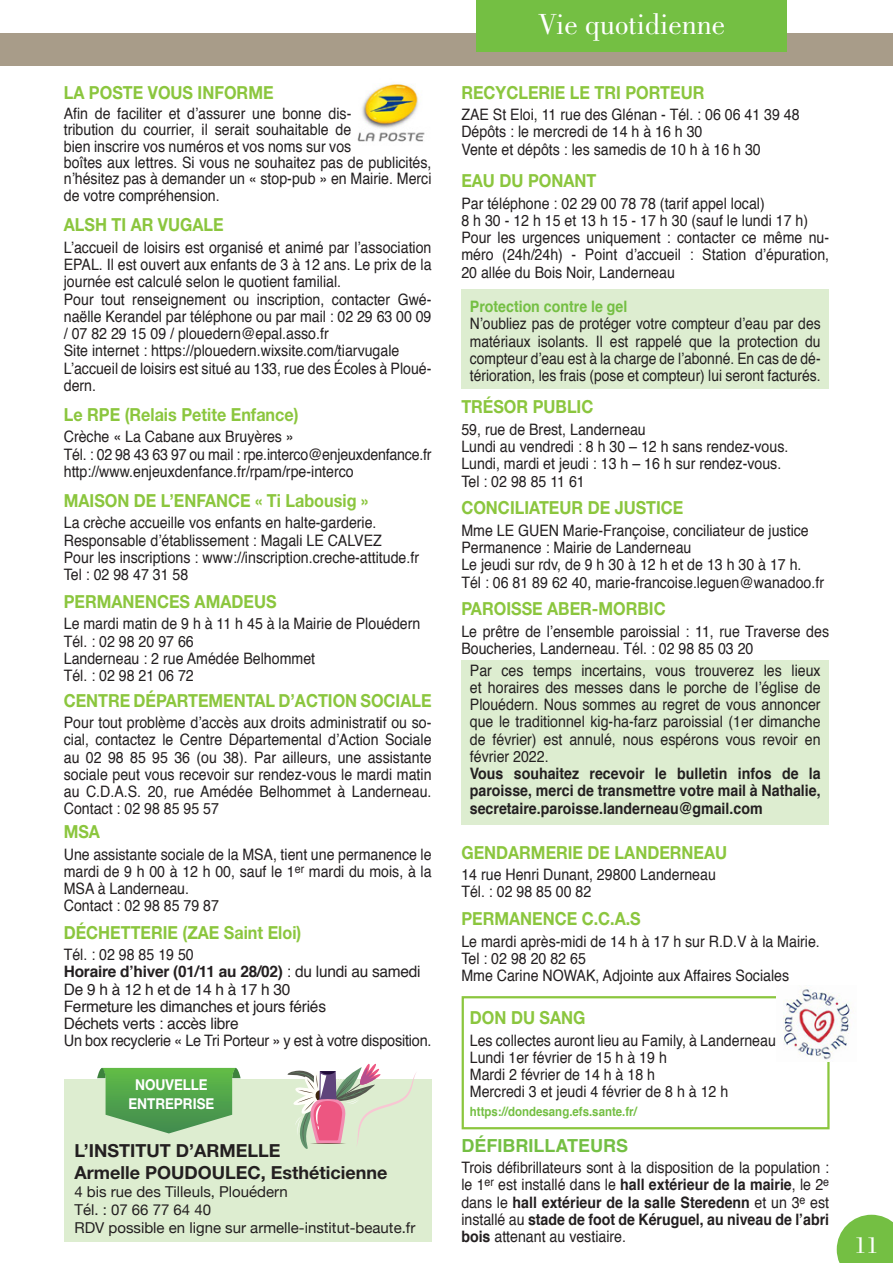
<style>
.page{position:relative;width:893px;height:1263px;background:#fff}
.page>*{position:absolute;margin:0;border:0;box-sizing:border-box;transform-origin:0 0}
.t1{font:30px "Bodoni";color:#fff}
.t2{font:24px "Bodoni";color:#fff}
.t3{font:700 18px "Helvetica Neue";color:#8bc63e;scale:.9 1}
.t4{font:700 18px/21.6px "Helvetica Neue";color:#231f20}
.t5{font:700 18px "Helvetica";color:#74bf43}
.t6{font:15.75px/17.2px "Helvetica";color:#231f20;scale:.9 1}
.t7{font:15.75px/17.2px "Helvetica";color:#231f20;text-align:justify;scale:.88 1}
.t8{font:700 15.75px/17.2px "Helvetica";color:#231f20;text-align:justify;scale:.9 1}
.t9{font:700 15.75px "Helvetica";color:#74bf43;scale:.9 1}
.t10{font:15px/18px "Helvetica Neue";color:#231f20}
.t11{font:700 15px/19.2px "Helvetica Neue";color:#fff;text-align:center;scale:.9 1}
.t12{font:700 12.75px "Helvetica";color:#74bf43;scale:.9 1}
.s1{font-weight:700}
</style>
<div class="page">
<div style="left:461px;top:289px;width:368px;height:100px;background:#ddedd0"></div>
<div style="left:461px;top:660px;width:368px;height:165px;background:#ddedd0"></div>
<div style="left:64px;top:1079px;width:368px;height:163px;background:#ddedd0"></div>
<div style="left:0;top:34px;width:893px;height:32px;background:#a89c89"></div>
<div style="left:476px;top:0;width:311px;height:51px;background:#74bf43"></div>
<svg style="left:837px;top:1215px;width:56px;height:48px"></svg>
<div style="left:462px;top:996px;width:368px;height:133px;border:2px solid #8bc63e"></div>
<img style="left:777px;top:989px;width:77px;height:72px">
<img style="left:357px;top:83px;width:68px;height:59px">
<svg style="left:97px;top:1068px;width:144px;height:65px"></svg>
<svg style="left:287px;top:1063px;width:129px;height:86px"></svg>
<p class="t3" style="left:64px;top:81px;width:235px">LA POSTE VOUS INFORME</p>
<p class="t6" style="left:64px;top:106px;width:410px;line-height:16.4px">Afin de faciliter et d’assurer une bonne dis-<br>tribution du courrier, il serait souhaitable de<br>bien inscrire vos numéros et vos noms sur vos<br>boîtes aux lettres. Si vous ne souhaitez pas de publicités, n’hésitez pas à demander un « stop-pub » en Mairie. Merci de votre compréhension.</p>
<p class="t3" style="left:64px;top:214px;width:179px">ALSH TI AR VUGALE</p>
<p class="t6" style="left:64px;top:239px;width:410px">L’accueil de loisirs est organisé et animé par l’association EPAL. Il est ouvert aux enfants de 3 à 12 ans. Le prix de la journée est calculé selon le quotient familial.<br>Pour tout renseignement ou inscription, contacter Gwé&shy;naëlle Kerandel par téléphone ou par mail : 02 29 63 00 09 / 07 82 29 15 09 / plouedern@epal.asso.fr<br>Site internet : https://plouedern.wixsite.com/tiarvugale L’accueil de loisirs est situé au 133, rue des Écoles à Ploué&shy;dern.</p>
<p class="t3" style="left:64px;top:403px;width:262px">Le RPE (Relais Petite Enfance)</p>
<p class="t6" style="left:64px;top:429px;width:410px">Crèche « La Cabane aux Bruyères »<br>Tél. : 02 98 43 63 97 ou mail : rpe.interco@enjeuxdenfance.fr http://www.enjeuxdenfance.fr/rpam/rpe-interco</p>
<p class="t3" style="left:64px;top:489px;width:340px">MAISON DE L’ENFANCE « Ti Labousig »</p>
<p class="t6" style="left:64px;top:515px;width:396px">La crèche accueille vos enfants en halte-garderie.<br>Responsable d’établissement : Magali LE CALVEZ<br>Pour les inscriptions : www://inscription.creche-attitude.fr Tel : 02 98 47 31 58</p>
<p class="t3" style="left:64px;top:590px;width:238px">PERMANENCES AMADEUS</p>
<p class="t6" style="left:64px;top:616px;width:398px">Le mardi matin de 9 h à 11 h 45 à la Mairie de Plouédern<br>Tél. : 02 98 20 97 66<br>Landerneau : 2 rue Amédée Belhommet<br>Tél. : 02 98 21 06 72</p>
<p class="t3" style="left:64px;top:689px;width:410px">CENTRE DÉPARTEMENTAL D’ACTION SOCIALE</p>
<p class="t6" style="left:64px;top:714px;width:410px;text-align:justify">Pour tout problème d’accès aux droits administratif ou so&shy;cial, contactez le Centre Départemental d’Action Sociale au 02 98 85 95 36 (ou 38). Par ailleurs, une assistante sociale peut vous recevoir sur rendez-vous le mardi matin au C.D.A.S. 20, rue Amédée Belhommet à Landerneau.<br>Contact : 02 98 85 95 57</p>
<p class="t3" style="left:64px;top:820px;width:42px">MSA</p>
<p class="t6" style="left:64px;top:846px;width:410px">Une assistante sociale de la MSA, tient une permanence le mardi de 9 h 00 à 12 h 00, sauf le 1<sup>er</sup> mardi du mois, à la MSA à Landerneau.<br>Contact : 02 98 85 79 87</p>
<p class="t3" style="left:64px;top:921px;width:265px">DÉCHETTERIE (ZAE Saint Eloi)</p>
<p class="t6" style="left:64px;top:946px;width:410px">Tél. : 02 98 85 19 50<br><span class="s1">Horaire d’hiver (01/11 au 28/02)</span> : du lundi au samedi De 9 h à 12 h et de 14 h à 17 h 30<br>Fermeture les dimanches et jours fériés<br>Déchets verts : accès libre<br>Un box recyclerie « Le Tri Porteur » y est à votre disposition.</p>
<p class="t11" style="left:128px;top:1074px;width:97px">NOUVELLE<br>ENTREPRISE</p>
<p class="t4" style="left:74px;top:1140px;width:314px">L’INSTITUT D’ARMELLE<br>Armelle POUDOULEC, Esthéticienne</p>
<p class="t10" style="left:74px;top:1183px;width:342px">4 bis rue des Tilleuls, Plouédern<br>Tél. : 07 66 77 64 40<br>RDV possible en ligne sur armelle-institut-beaute.fr</p>
<h1 class="t1" style="left:538px;top:7px;width:189px">Vie quotidienne</h1>
<p class="t3" style="left:461px;top:81px;width:271px">RECYCLERIE LE TRI PORTEUR</p>
<p class="t6" style="left:461px;top:107px;width:377px">ZAE St Eloi, 11 rue des Glénan - Tél. : 06 06 41 39 48<br>Dépôts : le mercredi de 14 h à 16 h 30<br>Vente et dépôts : les samedis de 10 h à 16 h 30</p>
<p class="t3" style="left:461px;top:169px;width:152px">EAU DU PONANT</p>
<p class="t6" style="left:461px;top:195px;width:410px">Par téléphone : 02 29 00 78 78 (tarif appel local)<br>8 h 30 - 12 h 15 et 13 h 15 - 17 h 30 (sauf le lundi 17 h)<br>Pour les urgences uniquement : contacter ce même nu&shy;méro (24h/24h) - Point d’accueil : Station d’épuration, 20 allée du Bois Noir, Landerneau</p>
<p class="t9" style="left:470px;top:294px;width:177px">Protection contre le gel</p>
<p class="t7" style="left:470px;top:316px;width:400px">N’oubliez pas de protéger votre compteur d’eau par des matériaux isolants. Il est rappelé que la protection du compteur d’eau est à la charge de l’abonné. En cas de dé&shy;térioration, les frais (pose et compteur) lui seront facturés.</p>
<p class="t3" style="left:461px;top:396px;width:148px">TRÉSOR PUBLIC</p>
<p class="t6" style="left:461px;top:421px;width:365px">59, rue de Brest, Landerneau<br>Lundi au vendredi : 8 h 30 – 12 h sans rendez-vous.<br>Lundi, mardi et jeudi : 13 h – 16 h sur rendez-vous.<br>Tel : 02 98 85 11 61</p>
<p class="t3" style="left:461px;top:497px;width:248px">CONCILIATEUR DE JUSTICE</p>
<p class="t6" style="left:461px;top:522px;width:404px">Mme LE GUEN Marie-Françoise, conciliateur de justice Permanence : Mairie de Landerneau<br>Le jeudi sur rdv, de 9 h 30 à 12 h et de 13 h 30 à 17 h.<br>Tél : 06 81 89 62 40, marie-francoise.leguen@wanadoo.fr</p>
<p class="t3" style="left:461px;top:598px;width:228px">PAROISSE ABER-MORBIC</p>
<p class="t6" style="left:461px;top:623px;width:410px">Le prêtre de l’ensemble paroissial : 11, rue Traverse des<br>Boucheries, Landerneau. Tél. : 02 98 85 03 20</p>
<p class="t6" style="left:470px;top:662px;width:391px;text-align:justify">Par ces temps incertains, vous trouverez les lieux et horaires des messes dans le porche de l’église de Plouédern. Nous sommes au regret de vous annoncer que le traditionnel kig-ha-farz paroissial (1er dimanche de février) est annulé, nous espérons vous revoir en février 2022.</p>
<p class="t8" style="left:470px;top:765px;width:391px">Vous souhaitez recevoir le bulletin infos de la paroisse, merci de transmettre votre mail à Nathalie, secretaire.paroisse.landerneau@gmail.com</p>
<p class="t3" style="left:461px;top:841px;width:297px">GENDARMERIE DE LANDERNEAU</p>
<p class="t6" style="left:461px;top:866px;width:284px">14 rue Henri Dunant, 29800 Landerneau<br>Tél. : 02 98 85 00 82</p>
<p class="t3" style="left:461px;top:907px;width:201px">PERMANENCE C.C.A.S</p>
<p class="t6" style="left:461px;top:933px;width:400px">Le mardi après-midi de 14 h à 17 h sur R.D.V à la Mairie.<br>Tel : 02 98 20 82 65<br>Mme Carine NOWAK, Adjointe aux Affaires Sociales</p>
<p class="t3" style="left:470px;top:1006px;width:130px">DON DU SANG</p>
<p class="t6" style="left:470px;top:1032px;width:342px">Les collectes auront lieu au Family, à Landerneau Lundi 1er février de 15 h à 19 h<br>Mardi 2 février de 14 h à 18 h<br>Mercredi 3 et jeudi 4 février de 8 h à 12 h</p>
<p class="t12" style="left:470px;top:1101px;width:187px">https://dondesang.efs.sante.fr/</p>
<p class="t5" style="left:461px;top:1131px;width:168px">DÉFIBRILLATEURS</p>
<p class="t6" style="left:461px;top:1159px;width:410px;text-align:justify">Trois défibrillateurs sont à la disposition de la population : le 1<sup>er</sup> est installé dans le <span class="s1">hall extérieur de la mairie</span>, le 2<sup>e </sup>dans le <span class="s1">hall extérieur de la salle Steredenn</span> et un 3<sup>e</sup> est installé au <span class="s1">stade de foot de Kéruguel, au niveau de l’abri bois</span> attenant au vestiaire.</p>
<h2 class="t2" style="left:855px;top:1232px;width:25px">11</h2>
</div>
